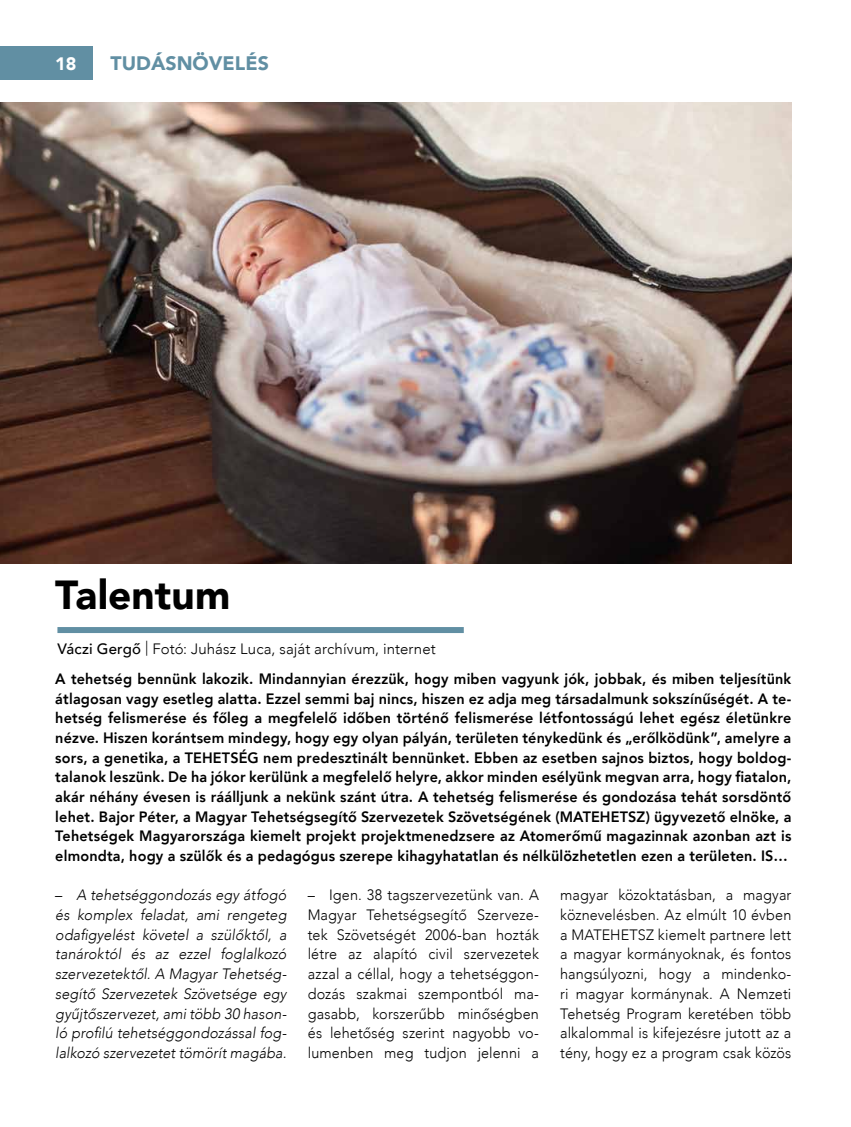
<style>
.page{position:relative;width:851px;height:1127px;background:#fff}
.page>*{position:absolute;margin:0;border:0;box-sizing:border-box;transform-origin:0 0}
.t1{font:900 40.5px "Avenir";color:#000}
.t2{font:900 19.5px "Avenir";color:#618fa3}
.t3{font:900 18px "Avenir";color:#fff}
.t4{font:800 15px/19.6px "Avenir";letter-spacing:.01em;color:#000;text-align:justify;scale:.96 1}
.t5{font:300 15px/19.6px "Avenir";letter-spacing:.01em;color:#000;text-align:justify;scale:.96 1}
.t6{font:italic 300 15px/19.6px "Avenir";letter-spacing:.005em;color:#000;text-align:justify;scale:.96 1}
.t7{font:300 15px "Avenir";letter-spacing:.01em;color:#000}
.s1{font-weight:500}
.s2{font-style:normal}
</style>
<div class="page">
<div style="left:0;top:47px;width:92px;height:33px;background:#618fa3"></div>
<div style="left:57px;top:627px;width:406px;height:6px;background:#618fa3"></div>
<img style="left:0;top:102px;width:791px;height:461px">
<p class="t3" style="left:55px;top:48px;width:23px">18</p>
<h2 class="t2" style="left:111px;top:46px;width:15px">TUD</h2>
<h2 class="t2" style="left:151px;top:46px;width:119px">ÁSNÖVELÉS</h2>
<h1 class="t1" style="left:55px;top:560px;width:176px">TALENTUM</h1>
<p class="t7" style="left:57px;top:639px;width:380px"><span class="s1">Váczi Gergő</span> | Fotó: Juhász Luca, saját archívum, internet</p>
<p class="t4" style="left:55px;top:669px;width:768px">A tehetség bennünk lakozik. Mindannyian érezzük, hogy miben vagyunk jók, jobbak, és miben teljesítünk átlagosan vagy esetleg alatta. Ezzel semmi baj nincs, hiszen ez adja meg társadalmunk sokszínűségét. A te&shy;hetség felismerése és főleg a megfelelő időben történő felismerése létfontosságú lehet egész életünkre nézve. Hiszen korántsem mindegy, hogy egy olyan pályán, területen ténykedünk és „erőlködünk”, amelyre a sors, a genetika, a TEHETSÉG nem predesztinált bennünket. Ebben az esetben sajnos biztos, hogy boldog&shy;talanok leszünk. De ha jókor kerülünk a megfelelő helyre, akkor minden esélyünk megvan arra, hogy fiatalon, akár néhány évesen is ráálljunk a nekünk szánt útra. A tehetség felismerése és gondozása tehát sorsdöntő lehet. Bajor Péter, a Magyar Tehetségsegítő Szervezetek Szövetségének (MATEHETSZ) ügyvezető elnöke, a Tehetségek Magyarországa kiemelt projekt projektmenedzsere az Atomerőmű magazinnak azonban azt is elmondta, hogy a szülők és a pedagógus szerepe kihagyhatatlan és nélkülözhetetlen ezen a területen. IS…</p>
<p class="t6" style="left:55px;top:885px;width:242px"><span class="s2">–</span> A tehetséggondozás egy átfogó és komplex feladat, ami rengeteg odafigyelést követel a szülőktől, a tanároktól és az ezzel foglalkozó szervezetektől. A Magyar Tehetség&shy;segítő Szervezetek Szövetsége egy gyűjtőszervezet, ami több 30 hason&shy;ló profilú tehetséggondozással fog&shy;lalkozó szervezetet tömörít magába.</p>
<p class="t5" style="left:308px;top:885px;width:242px">– Igen. 38 tagszervezetünk van. A Magyar Tehetségsegítő Szerveze&shy;tek Szövetségét 2006-ban hozták létre az alapító civil szervezetek azzal a céllal, hogy a tehetséggon&shy;dozás szakmai szempontból ma&shy;gasabb, korszerűbb minőségben és lehetőség szerint nagyobb vo&shy;lumenben meg tudjon jelenni a</p>
<p class="t5" style="left:560px;top:885px;width:242px">magyar közoktatásban, a magyar köznevelésben. Az elmúlt 10 évben a MATEHETSZ kiemelt partnere lett a magyar kormányoknak, és fontos hangsúlyozni, hogy a mindenko&shy;ri magyar kormánynak. A Nemzeti Tehetség Program keretében több alkalommal is kifejezésre jutott az a tény, hogy ez a program csak közös</p>
</div>
